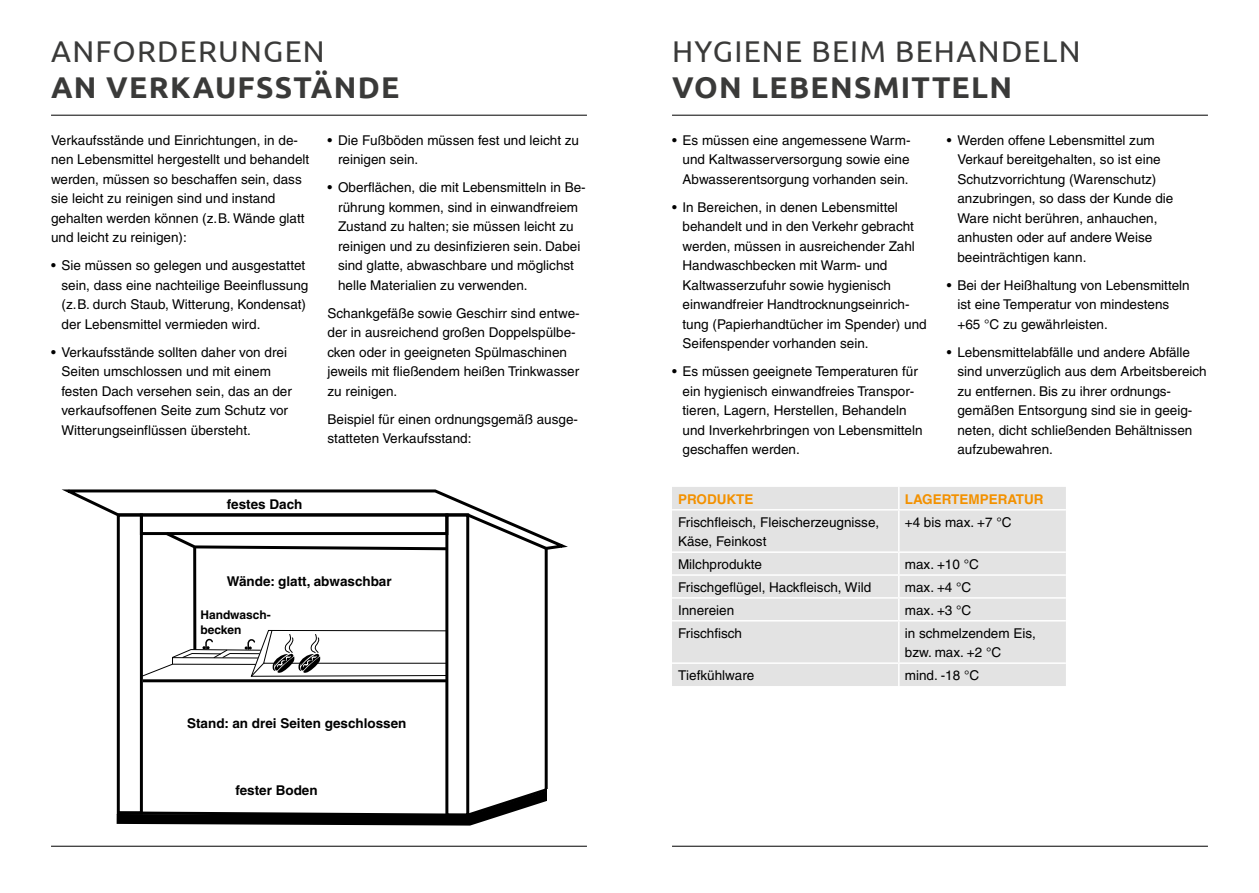
<style>
.page{position:relative;width:1259px;height:893px;background:#fff}
.page>*{position:absolute;margin:0;border:0;box-sizing:border-box;transform-origin:0 0}
.t1{font:30px "Ubuntu";letter-spacing:.045em;color:#3a3a39}
.t2{font:700 30px "Ubuntu";letter-spacing:.04em;color:#3a3a39}
.t3{font:13.5px/19.5px "Helvetica";color:#000}
.t4{font:700 13.5px "Helvetica";color:#000}
.t5{font:700 13.5px "Helvetica";color:#f39100}
.t6{font:700 12px/14.4px "Helvetica";color:#000}
</style>
<div class="page">
<hr style="left:51px;top:115px;width:536px;height:1px;background:#000">
<hr style="left:672px;top:115px;width:536px;height:1px;background:#000">
<div style="left:672px;top:487px;width:394px;height:199px;background:#e3e3e3"></div>
<svg style="left:898px;top:487px;width:1px;height:22px"></svg>
<hr style="left:672px;top:509px;width:227px;height:2px;background:#fff">
<hr style="left:899px;top:509px;width:167px;height:2px;background:#fff">
<hr style="left:898px;top:511px;width:1px;height:40px;background:#fff">
<hr style="left:672px;top:551px;width:227px;height:2px;background:#fff">
<hr style="left:899px;top:551px;width:167px;height:2px;background:#fff">
<hr style="left:672px;top:574px;width:227px;height:2px;background:#fff">
<hr style="left:899px;top:574px;width:167px;height:2px;background:#fff">
<hr style="left:672px;top:597px;width:227px;height:2px;background:#fff">
<hr style="left:899px;top:597px;width:167px;height:2px;background:#fff">
<svg style="left:898px;top:553px;width:1px;height:67px"></svg>
<hr style="left:672px;top:620px;width:227px;height:1px;background:#fff">
<hr style="left:899px;top:620px;width:167px;height:1px;background:#fff">
<hr style="left:898px;top:621px;width:1px;height:41px;background:#fff">
<hr style="left:672px;top:662px;width:227px;height:2px;background:#fff">
<hr style="left:899px;top:662px;width:167px;height:2px;background:#fff">
<svg style="left:898px;top:664px;width:1px;height:22px"></svg>
<hr style="left:51px;top:846px;width:536px;height:1px;background:#000">
<hr style="left:672px;top:846px;width:536px;height:1px;background:#000">
<svg style="left:116px;top:552px;width:432px;height:230px"></svg>
<hr style="left:143px;top:679px;width:304px;height:3px;background:#000">
<hr style="left:193px;top:547px;width:3px;height:102px;background:#000">
<svg style="left:61px;top:489px;width:507px;height:63px"></svg>
<svg style="left:141px;top:629px;width:307px;height:49px"></svg>
<svg style="left:116px;top:782px;width:432px;height:44px"></svg>
<div style="left:547px;top:789px;width:17px;height:19px;background:#fff"></div>
<h1 class="t1" style="left:51px;top:33px;width:275px">ANFORDERUNGEN</h1>
<h1 class="t2" style="left:51px;top:69px;width:350px">AN VERKAUFSSTÄNDE</h1>
<p class="t3" style="left:338px;top:130px;width:243px;text-indent:-11px">• Die Fußböden müssen fest und leicht zu reinigen sein.</p>
<p class="t3" style="left:338px;top:178px;width:249px;text-indent:-11px">• Oberflächen, die mit Lebensmitteln in Be&shy;rührung kommen, sind in einwandfreiem Zustand zu halten; sie müssen leicht zu reinigen und zu desinfizieren sein. Dabei sind glatte, abwaschbare und möglichst helle Materialien zu verwenden.</p>
<p class="t3" style="left:327px;top:303px;width:254px">Schankgefäße sowie Geschirr sind entwe&shy;der in ausreichend großen Doppelspülbe&shy;cken oder in geeigneten Spülmaschinen jeweils mit fließendem heißen Trinkwasser zu reinigen.</p>
<p class="t3" style="left:327px;top:409px;width:252px">Beispiel für einen ordnungsgemäß ausge&shy;statteten Verkaufsstand:</p>
<p class="t3" style="left:51px;top:130px;width:260px">Verkaufsstände und Einrichtungen, in de&shy;nen Lebensmittel hergestellt und behandelt werden, müssen so beschaffen sein, dass sie leicht zu reinigen sind und instand gehalten werden können (z.B. Wände glatt und leicht zu reinigen):</p>
<p class="t3" style="left:62px;top:256px;width:248px;text-indent:-11px">• Sie müssen so gelegen und ausgestattet sein, dass eine nachteilige Beeinflussung (z.B. durch Staub, Witterung, Kondensat) der Lebensmittel vermieden wird.</p>
<p class="t3" style="left:62px;top:342px;width:232px;text-indent:-11px">• Verkaufsstände sollten daher von drei Seiten umschlossen und mit einem festen Dach versehen sein, das an der verkaufsoffenen Seite zum Schutz vor Witterungseinflüssen übersteht.</p>
<p class="t4" style="left:227px;top:496px;width:77px">festes Dach</p>
<p class="t4" style="left:227px;top:573px;width:166px">Wände: glatt, abwaschbar</p>
<p class="t6" style="left:200px;top:608px;width:71px">Handwasch&shy;becken</p>
<p class="t4" style="left:187px;top:715px;width:221px">Stand: an drei Seiten geschlossen</p>
<p class="t4" style="left:235px;top:782px;width:84px">fester Boden</p>
<h1 class="t1" style="left:672px;top:33px;width:410px">HYGIENE BEIM BEHANDELN</h1>
<h1 class="t2" style="left:672px;top:69px;width:341px">VON LEBENSMITTELN</h1>
<p class="t3" style="left:957px;top:130px;width:217px;text-indent:-11px">• Werden offene Lebensmittel zum<br>Verkauf bereitgehalten, so ist eine<br>Schutzvorrichtung (Warenschutz) anzubringen, so dass der Kunde die<br>Ware nicht berühren, anhauchen, anhusten oder auf andere Weise beeinträchtigen kann.</p>
<p class="t3" style="left:957px;top:275px;width:234px;text-indent:-11px">• Bei der Heißhaltung von Lebensmitteln ist eine Temperatur von mindestens +65 °C zu gewährleisten.</p>
<p class="t3" style="left:957px;top:342px;width:251px;text-indent:-11px">• Lebensmittelabfälle und andere Abfälle sind unverzüglich aus dem Arbeitsbereich zu entfernen. Bis zu ihrer ordnungs&shy;gemäßen Entsorgung sind sie in geeig&shy;neten, dicht schließenden Behältnissen aufzubewahren.</p>
<p class="t5" style="left:678px;top:491px;width:77px">PRODUKTE</p>
<p class="t5" style="left:905px;top:491px;width:140px">LAGERTEMPERATUR</p>
<p class="t3" style="left:678px;top:512px;width:202px">Frischfleisch, Fleischerzeugnisse,<br>Käse, Feinkost</p>
<p class="t3" style="left:905px;top:512px;width:108px">+4 bis max. +7 °C</p>
<p class="t3" style="left:678px;top:554px;width:86px">Milchprodukte</p>
<p class="t3" style="left:905px;top:554px;width:75px">max. +10 °C</p>
<p class="t3" style="left:678px;top:577px;width:195px">Frischgeflügel, Hackfleisch, Wild</p>
<p class="t3" style="left:905px;top:577px;width:68px">max. +4 °C</p>
<p class="t3" style="left:678px;top:600px;width:58px">Innereien</p>
<p class="t3" style="left:905px;top:600px;width:68px">max. +3 °C</p>
<p class="t3" style="left:678px;top:623px;width:66px">Frischfisch</p>
<p class="t3" style="left:905px;top:623px;width:132px">in schmelzendem Eis, bzw. max. +2 °C</p>
<p class="t3" style="left:678px;top:665px;width:78px">Tiefkühlware</p>
<p class="t3" style="left:905px;top:665px;width:76px">mind. -18 °C</p>
<p class="t3" style="left:682px;top:130px;width:229px;text-align:justify;text-indent:-11px">• Es müssen eine angemessene Warm&shy;und Kaltwasserversorgung sowie eine Abwasserentsorgung vorhanden sein.</p>
<p class="t3" style="left:682px;top:197px;width:246px;text-indent:-11px">• In Bereichen, in denen Lebensmittel behandelt und in den Verkehr gebracht werden, müssen in ausreichender Zahl Handwaschbecken mit Warm- und Kaltwasserzufuhr sowie hygienisch einwandfreier Handtrocknungseinrich&shy;tung (Papierhandtücher im Spender) und Seifenspender vorhanden sein.</p>
<p class="t3" style="left:682px;top:362px;width:242px;text-indent:-11px">• Es müssen geeignete Temperaturen für ein hygienisch einwandfreies Transpor&shy;tieren, Lagern, Herstellen, Behandeln und Inverkehrbringen von Lebensmitteln geschaffen werden.</p>
</div>
